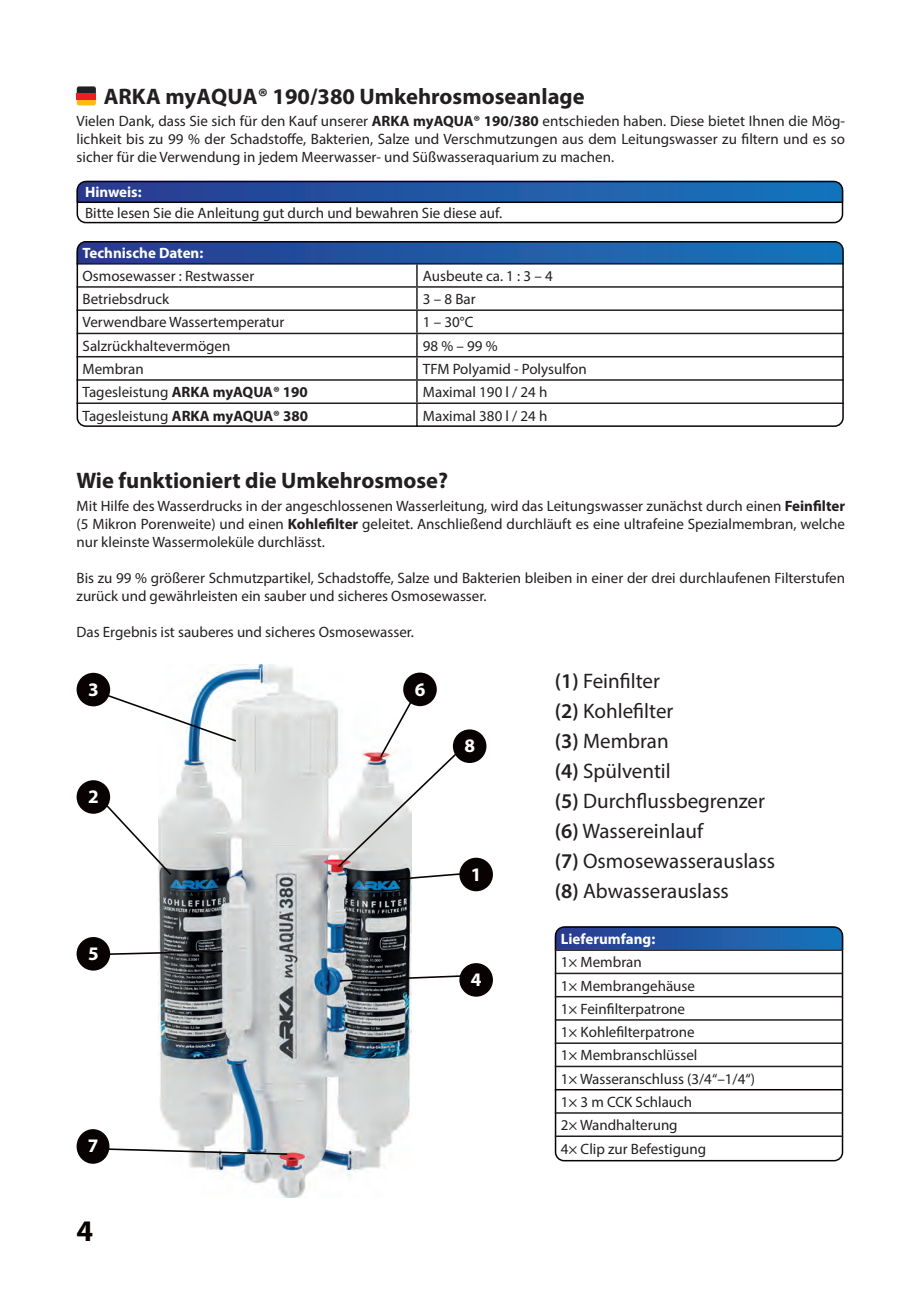
<style>
.page{position:relative;width:919px;height:1289px;background:#fff}
.page>*{position:absolute;margin:0;border:0;box-sizing:border-box;transform-origin:0 0}
.t1{font:700 30px "Myriad Pro";color:#080302}
.t2{font:700 22.5px "Myriad Pro";color:#231f20}
.t3{font:21px/30px "Myriad Pro";color:#231f20}
.t4{font:700 19.2px "Myriad Pro";color:#fff}
.t5{font:15px/23.2px "Myriad Pro";color:#231f20;text-align:justify}
.t6{font:700 15px "Myriad Pro";color:#231f20}
.t7{font:700 15px "Myriad Pro";color:#fff}
.s1{font-weight:700}
.s2{font-weight:400}
.s3{font-weight:600}
</style>
<div class="page">
<img style="left:159px;top:664px;width:252px;height:533px">
<div style="left:459px;top:857px;width:34px;height:34px;background:#080302;border-radius:50%"></div>
<div style="left:77px;top:780px;width:33px;height:33px;background:#080302;border-radius:50%"></div>
<div style="left:77px;top:672px;width:33px;height:34px;background:#080302;border-radius:50%"></div>
<div style="left:459px;top:963px;width:34px;height:33px;background:#080302;border-radius:50%"></div>
<div style="left:403px;top:672px;width:34px;height:34px;background:#080302;border-radius:50%"></div>
<div style="left:453px;top:729px;width:33px;height:34px;background:#080302;border-radius:50%"></div>
<div style="left:77px;top:1129px;width:32px;height:34px;background:#080302;border-radius:50%"></div>
<div style="left:77px;top:937px;width:33px;height:33px;background:#080302;border-radius:50%"></div>
<svg style="left:102px;top:692px;width:152px;height:55px"></svg>
<svg style="left:102px;top:800px;width:73px;height:78px"></svg>
<svg style="left:329px;top:696px;width:137px;height:185px"></svg>
<svg style="left:107px;top:1147px;width:207px;height:8px"></svg>
<svg style="left:327px;top:974px;width:134px;height:8px"></svg>
<svg style="left:109px;top:949px;width:129px;height:6px"></svg>
<svg style="left:557px;top:927px;width:286px;height:22px;background:#2157a5"></svg>
<svg style="left:77px;top:181px;width:766px;height:20px;background:#2058a5"></svg>
<div style="left:77px;top:181px;width:766px;height:42px;border:2px solid #080302;border-radius:9px"></div>
<svg style="left:77px;top:241px;width:766px;height:185px"></svg>
<div style="left:77px;top:241px;width:766px;height:186px;border:2px solid #080302;border-radius:9px"></div>
<div style="left:554px;top:926px;width:289px;height:235px;border:2px solid #080302;border-radius:9px"></div>
<svg style="left:77px;top:86px;width:19px;height:20px"></svg>
<svg style="left:77px;top:86px;width:19px;height:19px"></svg>
<div style="left:77px;top:93px;width:19px;height:6px;background:#ee1d23"></div>
<hr style="left:554px;top:1112px;width:288px;height:1px;background:#231f20">
<hr style="left:554px;top:1135px;width:288px;height:1px;background:#231f20">
<hr style="left:554px;top:1088px;width:288px;height:2px;background:#080302">
<hr style="left:554px;top:949px;width:288px;height:1px;background:#231f20">
<hr style="left:554px;top:972px;width:288px;height:2px;background:#231f20">
<hr style="left:554px;top:995px;width:288px;height:2px;background:#231f20">
<hr style="left:554px;top:1019px;width:288px;height:1px;background:#231f20">
<hr style="left:554px;top:1042px;width:288px;height:1px;background:#231f20">
<hr style="left:554px;top:1065px;width:288px;height:2px;background:#231f20">
<hr style="left:77px;top:201px;width:765px;height:2px;background:#080302">
<h2 class="t2" style="left:104px;top:82px;width:482px">ARKA myAQUA® 190/380 Umkehrosmoseanlage</h2>
<p class="t5" style="left:77px;top:112px;width:770px;line-height:18px">Vielen Dank, dass Sie sich für den Kauf unserer <span class="s1">ARKA myAQUA® 190/380</span> entschieden haben. Diese bietet Ihnen die Mög&shy;lichkeit bis zu 99 % der Schadstoffe, Bakterien, Salze und Verschmutzungen aus dem Leitungswasser zu filtern und es so sicher für die Verwendung in jedem Meerwasser- und Süßwasseraquarium zu machen.</p>
<p class="t7" style="left:85px;top:182px;width:58px">Hinweis:</p>
<p class="t5" style="left:85px;top:201px;width:417px">Bitte lesen Sie die Anleitung gut durch und bewahren Sie diese auf.</p>
<p class="t7" style="left:83px;top:243px;width:122px">Technische Daten:</p>
<p class="t5" style="left:83px;top:264px;width:173px">Osmosewasser : Restwasser</p>
<p class="t5" style="left:423px;top:264px;width:131px">Ausbeute ca. 1 : 3 – 4</p>
<p class="t5" style="left:83px;top:287px;width:88px">Betriebsdruck</p>
<p class="t5" style="left:423px;top:287px;width:54px">3 – 8 Bar</p>
<p class="t5" style="left:83px;top:310px;width:203px">Verwendbare Wassertemperatur</p>
<p class="t5" style="left:423px;top:310px;width:52px">1 – 30°C</p>
<p class="t5" style="left:83px;top:334px;width:149px">Salzrückhaltevermögen</p>
<p class="t5" style="left:423px;top:334px;width:76px">98 % – 99 %</p>
<p class="t5" style="left:83px;top:357px;width:63px">Membran</p>
<p class="t5" style="left:423px;top:357px;width:165px">TFM Polyamid - Polysulfon</p>
<p class="t6" style="left:83px;top:382px;width:227px"><span class="s2">Tagesleistung</span> ARKA myAQUA® 190</p>
<p class="t5" style="left:423px;top:380px;width:126px">Maximal 190 l / 24 h</p>
<p class="t6" style="left:83px;top:405px;width:227px"><span class="s2">Tagesleistung</span> ARKA myAQUA® 380</p>
<p class="t5" style="left:423px;top:403px;width:126px">Maximal 380 l / 24 h</p>
<h2 class="t2" style="left:77px;top:466px;width:373px">Wie funktioniert die Umkehrosmose?</h2>
<p class="t5" style="left:77px;top:496px;width:770px;line-height:18px">Mit Hilfe des Wasserdrucks in der angeschlossenen Wasserleitung, wird das Leitungswasser zunächst durch einen <span class="s1">Feinfilter </span>(5 Mikron Porenweite) und einen <span class="s1">Kohlefilter</span> geleitet. Anschließend durchläuft es eine ultrafeine Spezialmembran, welche nur kleinste Wassermoleküle durchlässt.</p>
<p class="t5" style="left:77px;top:568px;width:770px;line-height:18px">Bis zu 99 % größerer Schmutzpartikel, Schadstoffe, Salze und Bakterien bleiben in einer der drei durchlaufenen Filterstufen zurück und gewährleisten ein sauber und sicheres Osmosewasser.</p>
<p class="t5" style="left:77px;top:619px;width:337px">Das Ergebnis ist sauberes und sicheres Osmosewasser.</p>
<h3 class="t3" style="left:554px;top:665px;width:222px"><span class="s3">(1)</span> Feinfilter<br><span class="s3">(2)</span> Kohlefilter<br><span class="s3">(3)</span> Membran<br><span class="s3">(4)</span> Spülventil<br><span class="s3">(5)</span> Durchflussbegrenzer <span class="s3">(6)</span> Wassereinlauf<br><span class="s3">(7)</span> Osmosewasserauslass <span class="s3">(8)</span> Abwasserauslass</h3>
<p class="t7" style="left:560px;top:929px;width:96px">Lieferumfang:</p>
<p class="t5" style="left:560px;top:950px;width:196px;text-align:left">1× Membran<br>1× Membrangehäuse<br>1× Feinfilterpatrone<br>1× Kohlefilterpatrone<br>1× Membranschlüssel<br>1× Wasseranschluss (3/4“–1/4“)<br>1× 3 m CCK Schlauch<br>2× Wandhalterung<br>4× Clip zur Befestigung</p>
<p class="t4" style="left:414px;top:676px;width:12px">6</p>
<p class="t4" style="left:88px;top:676px;width:12px">3</p>
<p class="t4" style="left:464px;top:733px;width:12px">8</p>
<p class="t4" style="left:88px;top:784px;width:12px">2</p>
<p class="t4" style="left:471px;top:861px;width:12px">1</p>
<p class="t4" style="left:88px;top:941px;width:12px">5</p>
<p class="t4" style="left:471px;top:967px;width:12px">4</p>
<p class="t4" style="left:88px;top:1133px;width:12px">7</p>
<h1 class="t1" style="left:77px;top:1211px;width:18px">4</h1>
</div>
